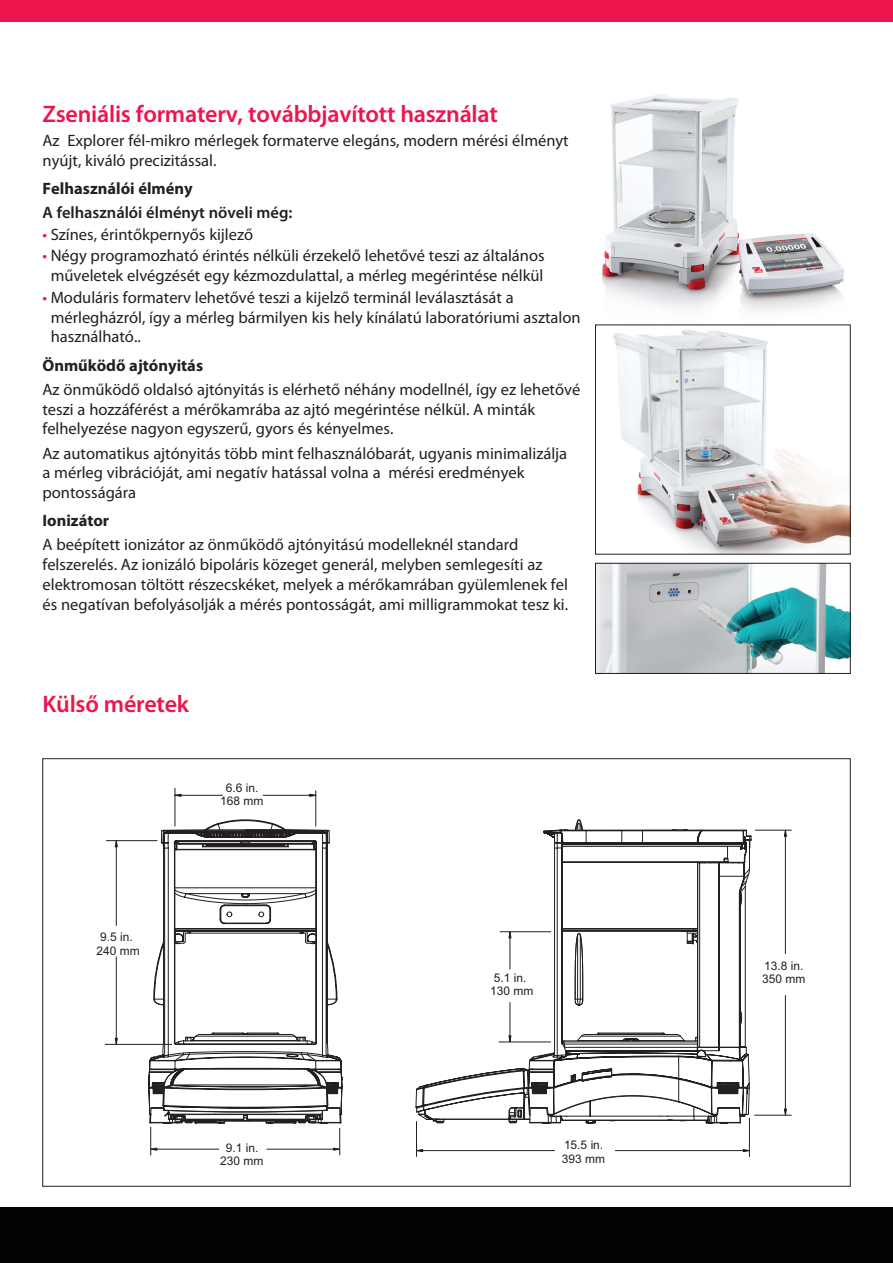
<style>
.page{position:relative;width:893px;height:1263px;background:#fff}
.page>*{position:absolute;margin:0;border:0;box-sizing:border-box;transform-origin:0 0}
.t1{font:600 24px "Myriad Pro";letter-spacing:-.01em;color:#ed154e}
.t2{font:16.5px/19.8px "Myriad Pro";color:#231f20}
.t3{font:700 16.5px "Myriad Pro";color:#231f20}
.t4{font:600 16.5px "Myriad Pro";color:#231f20}
.t5{font:12px/13.6px "Arial";color:#231f20;text-align:center}
.s1{color:#ed154e}
</style>
<div class="page">
<div style="left:0;top:0;width:893px;height:21px;background:#ed154e"></div>
<div style="left:0;top:1208px;width:893px;height:55px;background:#010203"></div>
<hr style="left:43px;top:1262px;width:807px;height:1px;background:#231f20">
<hr style="left:892px;top:759px;width:1px;height:427px;background:#231f20">
<svg style="left:148px;top:1056px;width:161px;height:64px"></svg>
<svg style="left:164px;top:832px;width:145px;height:285px"></svg>
<hr style="left:157px;top:1149px;width:62px;height:1px;background:#231f20">
<hr style="left:267px;top:1149px;width:67px;height:1px;background:#231f20">
<svg style="left:150px;top:1127px;width:8px;height:28px"></svg>
<hr style="left:175px;top:788px;width:1px;height:38px;background:#231f20">
<hr style="left:315px;top:791px;width:1px;height:35px;background:#231f20">
<hr style="left:175px;top:795px;width:47px;height:1px;background:#231f20">
<hr style="left:263px;top:795px;width:53px;height:1px;background:#231f20">
<svg style="left:174px;top:793px;width:8px;height:4px"></svg>
<svg style="left:309px;top:793px;width:441px;height:364px"></svg>
<svg style="left:416px;top:829px;width:376px;height:323px"></svg>
<svg style="left:783px;top:829px;width:4px;height:8px"></svg>
<svg style="left:783px;top:1108px;width:4px;height:8px"></svg>
<hr style="left:500px;top:931px;width:51px;height:1px;background:#231f20">
<hr style="left:499px;top:1041px;width:52px;height:1px;background:#231f20">
<hr style="left:509px;top:938px;width:1px;height:31px;background:#231f20">
<hr style="left:509px;top:1002px;width:1px;height:34px;background:#231f20">
<svg style="left:508px;top:931px;width:4px;height:8px"></svg>
<svg style="left:508px;top:1035px;width:4px;height:8px"></svg>
<hr style="left:106px;top:840px;width:51px;height:1px;background:#231f20">
<hr style="left:105px;top:1044px;width:67px;height:1px;background:#231f20">
<hr style="left:116px;top:847px;width:1px;height:78px;background:#231f20">
<hr style="left:116px;top:957px;width:1px;height:81px;background:#231f20">
<svg style="left:114px;top:840px;width:4px;height:8px"></svg>
<svg style="left:114px;top:1037px;width:4px;height:8px"></svg>
<img style="left:613px;top:329px;width:235px;height:223px">
<img style="left:597px;top:565px;width:251px;height:107px">
<div style="left:595px;top:563px;width:255px;height:111px;border:1px solid #231f20"></div>
<img style="left:602px;top:94px;width:242px;height:217px">
<h1 class="t1" style="left:43px;top:101px;width:457px">Zseniális formaterv, továbbjavított használat</h1>
<p class="t2" style="left:43px;top:131px;width:528px">Az Explorer fél-mikro mérlegek formaterve elegáns, modern mérési élményt nyújt, kiváló precizitással.</p>
<p class="t3" style="left:43px;top:179px;width:152px">Felhasználói élmény</p>
<p class="t4" style="left:43px;top:204px;width:251px">A felhasználói élményt növeli még:</p>
<p class="t2" style="left:43px;top:225px;width:212px"><span class="s1">•</span> Színes, érintőkpernyős kijlező</p>
<p class="t2" style="left:43px;top:246px;width:504px;text-align:center"><span class="s1">•</span> Négy programozható érintés nélküli érzekelő lehetővé teszi az általános műveletek elvégzését egy kézmozdulattal, a mérleg megérintése nélkül</p>
<p class="t2" style="left:51px;top:288px;width:531px;text-indent:-8px"><span class="s1">•</span> Moduláris formaterv lehetővé teszi a kijelző terminál leválasztását a mérlegházról, így a mérleg bármilyen kis hely kínálatú laboratóriumi asztalon használható..</p>
<p class="t3" style="left:43px;top:356px;width:162px">Önműködő ajtónyitás</p>
<p class="t2" style="left:43px;top:380px;width:539px">Az önműködő oldalsó ajtónyitás is elérhető néhány modellnél, így ez lehetővé teszi a hozzáférést a mérőkamrába az ajtó megérintése nélkül. A minták felhelyezése nagyon egyszerű, gyors és kényelmes.</p>
<p class="t2" style="left:43px;top:443px;width:526px">Az automatikus ajtónyitás több mint felhasználóbarát, ugyanis minimalizálja a mérleg vibrációját, ami negatív hatással volna a mérési eredmények pontosságára</p>
<p class="t3" style="left:43px;top:512px;width:68px">Ionizátor</p>
<p class="t2" style="left:43px;top:535px;width:527px">A beépített ionizátor az önműködő ajtónyitású modelleknél standard felszerelés. Az ionizáló bipoláris közeget generál, melyben semlegesíti az elektromosan töltött részecskéket, melyek a mérőkamrában gyülemlenek fel és negatívan befolyásolják a mérés pontosságát, ami milligrammokat tesz ki.</p>
<h1 class="t1" style="left:43px;top:691px;width:148px">Külső méretek</h1>
<p class="t5" style="left:220px;top:781px;width:45px">6.6 in.<br>168 mm</p>
<p class="t5" style="left:97px;top:930px;width:45px">9.5 in.<br>240 mm</p>
<p class="t5" style="left:220px;top:1141px;width:45px">9.1 in.<br>230 mm</p>
<p class="t5" style="left:490px;top:971px;width:45px">5.1 in.<br>130 mm</p>
<p class="t5" style="left:562px;top:1138px;width:45px;text-align:left">15.5 in.<br>393 mm</p>
<p class="t5" style="left:762px;top:959px;width:45px;text-align:left">13.8 in.<br>350 mm</p>
</div>
